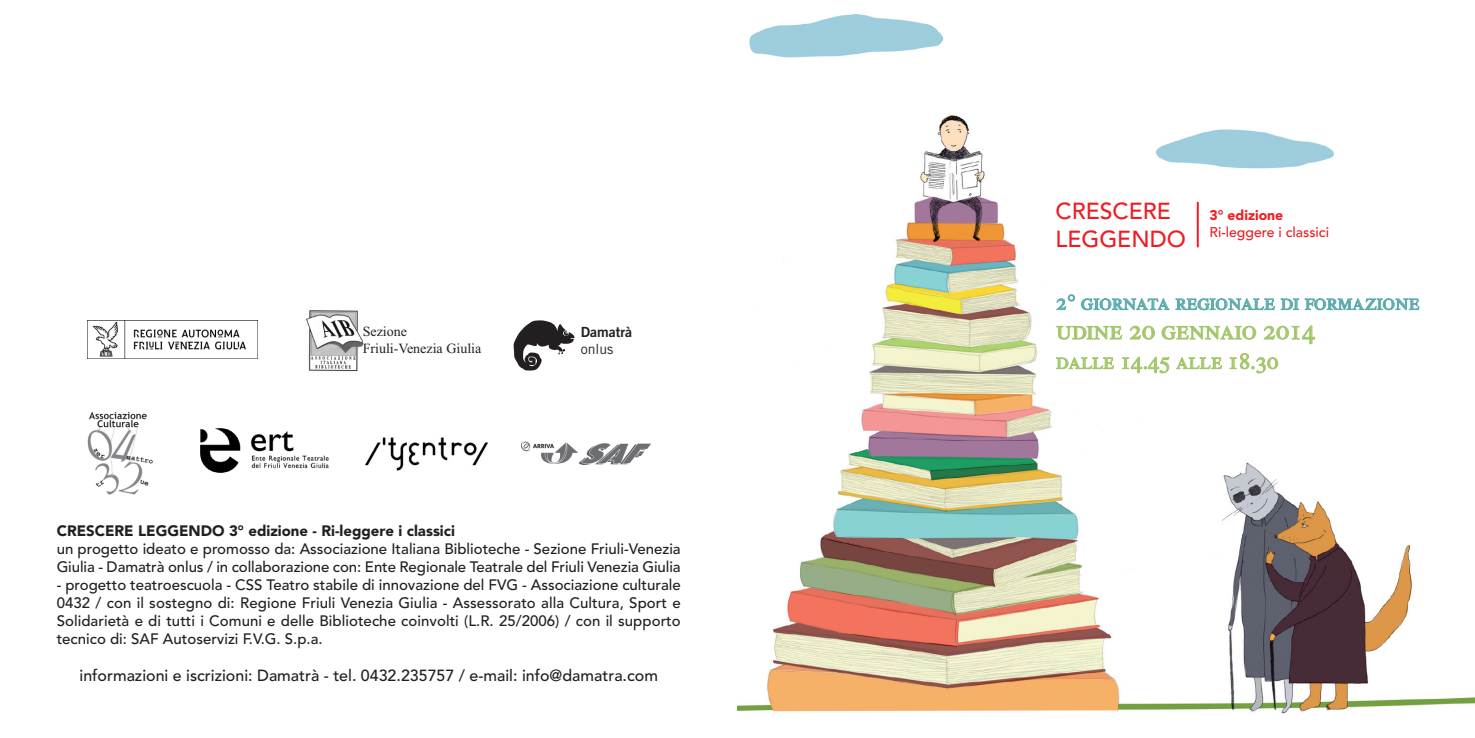
<style>
.page{position:relative;width:1475px;height:738px;background:#fff}
.page>*{position:absolute;margin:0;border:0;box-sizing:border-box;transform-origin:0 0}
.t1{font:26px "Times Roman SC";color:#a2c76b}
.t2{font:500 23px/27.6px "Avenir LT Std";color:#ee1d23}
.t3{font:22.4px "Times Roman SC";color:#a2c76b}
.t4{font:22px "Times Roman SC";color:#5babad}
.t5{font:500 16px "Avenir LT Std";color:#231f20}
.t6{font:500 15px/18px "Avenir LT Std";color:#231f20}
.t7{font:900 15px "Avenir LT Std";color:#231f20}
.t8{font:14px/16.8px "Times New Roman";color:#231f20}
.t9{font:500 14px "Avenir LT Std";color:#ee1d23}
.t10{font:900 14px "Avenir LT Std";color:#ee1d23}
.t11{font:14px "Trade Gothic Bold Two";color:#231f20}
.t12{font:14px "Trade Gothic";color:#231f20}
</style>
<div class="page">
<img style="left:737px;top:14px;width:736px;height:700px">
<img style="left:88px;top:320px;width:170px;height:38px">
<img style="left:513px;top:320px;width:62px;height:50px">
<img style="left:521px;top:441px;width:130px;height:23px">
<img style="left:200px;top:428px;width:128px;height:44px">
<img style="left:365px;top:437px;width:122px;height:34px">
<img style="left:87px;top:412px;width:66px;height:82px">
<img style="left:306px;top:310px;width:57px;height:62px">
<hr style="left:1196px;top:202px;width:2px;height:45px;background:#ee1d23">
<p class="t8" style="left:362px;top:322px;width:120px">Sezione<br>Friuli-Venezia Giulia</p>
<p class="t11" style="left:580px;top:326px;width:53px">Damatrà</p>
<p class="t12" style="left:580px;top:343px;width:34px">onlus</p>
<p class="t7" style="left:57px;top:524px;width:399px">CRESCERE LEGGENDO 3° edizione - Ri-leggere i classici</p>
<p class="t6" style="left:57px;top:540px;width:625px">un progetto ideato e promosso da: Associazione Italiana Biblioteche - Sezione Friuli-Venezia<br>Giulia - Damatrà onlus / in collaborazione con: Ente Regionale Teatrale del Friuli Venezia Giulia</p>
<p class="t6" style="left:57px;top:576px;width:625px;text-align:justify">- progetto teatroescuola - CSS Teatro stabile di innovazione del FVG - Associazione culturale 0432 / con il sostegno di: Regione Friuli Venezia Giulia - Assessorato alla Cultura, Sport e Solidarietà e di tutti i Comuni e delle Biblioteche coinvolti (L.R. 25/2006) / con il supporto tecnico di: SAF Autoservizi F.V.G. S.p.a.</p>
<p class="t5" style="left:79px;top:668px;width:580px">informazioni e iscrizioni: Damatrà - tel. 0432.235757 / e-mail: info@damatra.com</p>
<h2 class="t2" style="left:1055px;top:199px;width:132px">CRESCERE<br>LEGGENDO</h2>
<p class="t10" style="left:1209px;top:210px;width:75px">3° edizione</p>
<p class="t9" style="left:1209px;top:226px;width:121px">Ri-leggere i classici</p>
<h3 class="t4" style="left:1055px;top:294px;width:365px">2° giornata regionale di formazione</h3>
<h1 class="t1" style="left:1055px;top:321px;width:260px">udine 20 gennaio 2014</h1>
<h3 class="t3" style="left:1055px;top:353px;width:224px">dalle 14.45 alle 18.30</h3>
</div>
